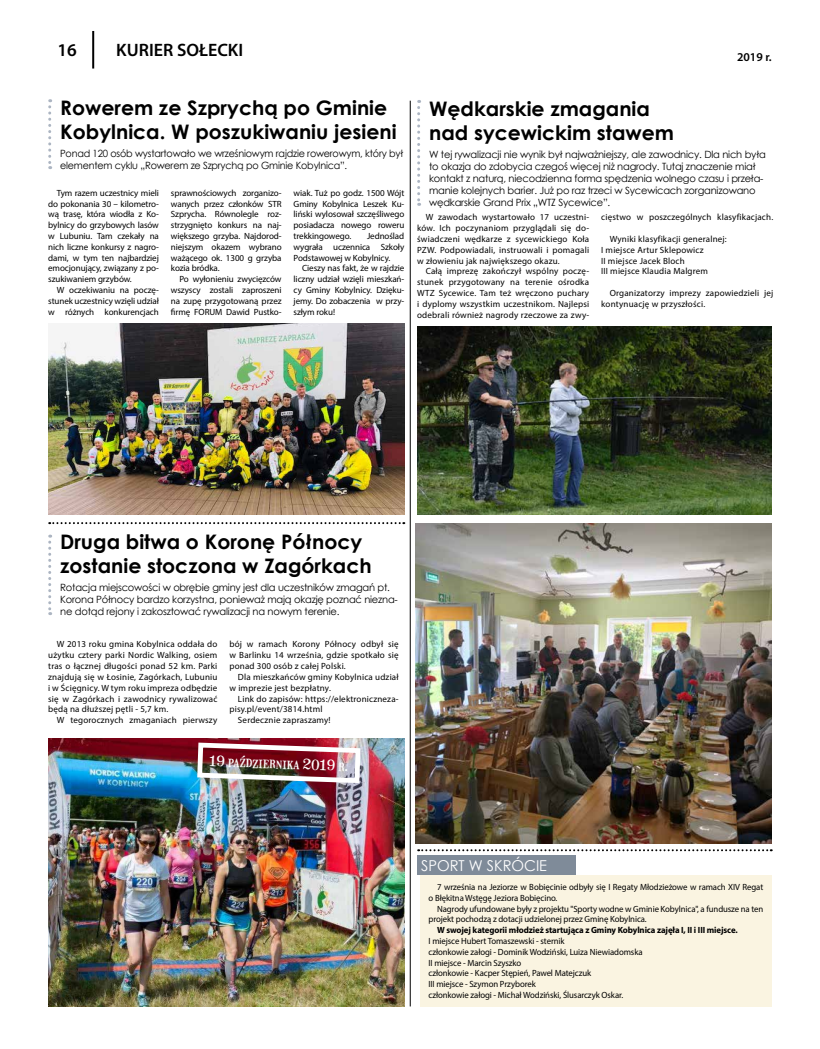
<style>
.page{position:relative;width:820px;height:1049px;background:#fff}
.page>*{position:absolute;margin:0;border:0;box-sizing:border-box;transform-origin:0 0}
.t1{font:700 20px/24px "Century Gothic";color:#000}
.t2{font:600 18px "Myriad Pro";color:#000}
.t3{font:15px "Century Gothic";color:#fff}
.t4{font:14.5px "Mailart Rubberstamp";color:#fff}
.t5{font:600 12px "Myriad Pro";color:#000}
.t6{font:10px/12px "Century Gothic";letter-spacing:-.02em;color:#000}
.t7{font:10px/12px "Century Gothic";letter-spacing:-.02em;color:#000;scale:.96 1}
.t8{font:9px/10.8px "Myriad Pro";letter-spacing:-.01em;color:#000;text-align:justify}
.t9{font:9px/10.8px "Myriad Pro";letter-spacing:.02em;color:#000}
.t10{font:700 9px "Myriad Pro";letter-spacing:-.01em;color:#000}
</style>
<div class="page">
<hr style="left:92px;top:31px;width:2px;height:38px;background:#000">
<div style="left:420px;top:875px;width:351px;height:131px;background:#faf4e1"></div>
<div style="left:417px;top:855px;width:158px;height:20px;background:#7f8b99"></div>
<svg style="left:49px;top:522px;width:355px;height:2px"></svg>
<svg style="left:48px;top:99px;width:3px;height:70px"></svg>
<svg style="left:48px;top:535px;width:3px;height:80px"></svg>
<img style="left:48px;top:323px;width:356px;height:191px">
<svg style="left:417px;top:100px;width:3px;height:106px"></svg>
<hr style="left:410px;top:101px;width:1px;height:905px;background:#000">
<img style="left:417px;top:327px;width:354px;height:187px">
<img style="left:48px;top:739px;width:356px;height:267px">
<img style="left:415px;top:523px;width:356px;height:320px">
<svg style="left:418px;top:849px;width:353px;height:2px"></svg>
<img style="left:195px;top:740px;width:168px;height:45px">
<h2 class="t2" style="left:57px;top:39px;width:21px">16</h2>
<h2 class="t2" style="left:116px;top:39px;width:128px">KURIER SOŁECKI</h2>
<h3 class="t5" style="left:736px;top:50px;width:36px">2019 r.</h3>
<h1 class="t1" style="left:60px;top:95px;width:338px">Rowerem ze Szprychą po Gminie<br>Kobylnica. W poszukiwaniu jesieni</h1>
<p class="t7" style="left:60px;top:147px;width:359px">Ponad 120 osób wystartowało we wrześniowym rajdzie rowerowym, który był elementem cyklu „Rowerem ze Szprychą po Gminie Kobylnica”.</p>
<p class="t8" style="left:48px;top:187px;width:112px;text-indent:9px">Tym razem uczestnicy mieli do pokonania 30 – kilometro&shy;wą trasę, która wiodła z Ko&shy;bylnicy do grzybowych lasów w Lubuniu. Tam czekały na nich liczne konkursy z nagro&shy;dami, w tym ten najbardziej emocjonujący, związany z po&shy;szukiwaniem grzybów.</p>
<p class="t8" style="left:48px;top:284px;width:112px;text-indent:9px">W oczekiwaniu na poczę&shy;stunek uczestnicy wzięli udział w różnych konkurencjach</p>
<p class="t8" style="left:171px;top:187px;width:112px">sprawnościowych zorganizo&shy;wanych przez członków STR Szprycha. Równolegle roz&shy;strzygnięto konkurs na naj&shy;większego grzyba. Najdorod&shy;niejszym okazem wybrano ważącego ok. 1300 g grzyba kozia bródka.</p>
<p class="t8" style="left:171px;top:274px;width:112px;text-indent:9px">Po wyłonieniu zwycięzców wszyscy zostali zaproszeni na zupę przygotowaną przez firmę FORUM Dawid Pustko-</p>
<p class="t8" style="left:293px;top:187px;width:112px">wiak. Tuż po godz. 1500 Wójt Gminy Kobylnica Leszek Ku&shy;liński wylosował szczęśliwego posiadacza nowego roweru trekkingowego.</p>
<p class="t8" style="left:293px;top:230px;width:112px;text-indent:73px">Jednoślad wygrała uczennica Szkoły Podstawowej w Kobylnicy.</p>
<p class="t8" style="left:293px;top:263px;width:112px;text-indent:9px">Cieszy nas fakt, że w rajdzie liczny udział wzięli mieszkań&shy;cy Gminy Kobylnicy. Dzięku&shy;jemy. Do zobaczenia w przy&shy;szłym roku!</p>
<h1 class="t1" style="left:429px;top:96px;width:246px">Wędkarskie zmagania nad sycewickim stawem</h1>
<p class="t6" style="left:429px;top:148px;width:338px">W tej rywalizacji nie wynik był najważniejszy, ale zawodnicy. Dla nich była to okazja do zdobycia czegoś więcej niż nagrody. Tutaj znaczenie miał kontakt z naturą, niecodzienna forma spędzenia wolnego czasu i przeła&shy;manie kolejnych barier. Już po raz trzeci w Sycewicach zorganizowano wędkarskie Grand Prix „WTZ Sycewice”.</p>
<p class="t8" style="left:417px;top:212px;width:173px;text-indent:9px">W zawodach wystartowało 17 uczestni&shy;ków. Ich poczynaniom przyglądali się do&shy;świadczeni wędkarze z sycewickiego Koła PZW. Podpowiadali, instruowali i pomagali w złowieniu jak największego okazu.</p>
<p class="t8" style="left:417px;top:266px;width:173px;text-indent:9px">Całą imprezę zakończył wspólny poczę&shy;stunek przygotowany na terenie ośrodka WTZ Sycewice. Tam też wręczono puchary i dyplomy wszystkim uczestnikom. Najlepsi odebrali również nagrody rzeczowe za zwy-</p>
<p class="t9" style="left:601px;top:212px;width:173px">cięstwo w poszczególnych klasyfikacjach.</p>
<p class="t9" style="left:601px;top:233px;width:127px;text-indent:9px">Wyniki klasyfikacji generalnej:<br>I miejsce Artur Sklepowicz<br>II miejsce Jacek Bloch<br>III miejsce Klaudia Malgrem</p>
<p class="t9" style="left:601px;top:287px;width:173px;text-indent:9px">Organizatorzy imprezy zapowiedzieli jej kontynuację w przyszłości.</p>
<h1 class="t1" style="left:60px;top:529px;width:313px">Druga bitwa o Koronę Północy zostanie stoczona w Zagórkach</h1>
<p class="t6" style="left:60px;top:581px;width:339px">Rotacja miejscowości w obrębie gminy jest dla uczestników zmagań pt.<br>Korona Północy bardzo korzystna, ponieważ mają okazję poznać niezna&shy;ne dotąd rejony i zakosztować rywalizacji na nowym terenie.</p>
<p class="t8" style="left:48px;top:639px;width:171px;text-indent:9px">W 2013 roku gmina Kobylnica oddała do użytku cztery parki Nordic Walking, osiem tras o łącznej długości ponad 52 km. Parki znajdują się w Łosinie, Zagórkach, Lubuniu i w Ścięgnicy. W tym roku impreza odbędzie się w Zagórkach i zawodnicy rywalizować będą na dłuższej pętli - 5,7 km.</p>
<p class="t9" style="left:57px;top:714px;width:162px">W tegorocznych zmaganiach pierwszy</p>
<p class="t8" style="left:229px;top:639px;width:171px">bój w ramach Korony Północy odbył się w Barlinku 14 września, gdzie spotkało się ponad 300 osób z całej Polski.</p>
<p class="t9" style="left:229px;top:671px;width:171px;text-indent:9px">Dla mieszkańców gminy Kobylnica udział w imprezie jest bezpłatny.</p>
<p class="t9" style="left:238px;top:693px;width:162px">Link do zapisów: https://elektroniczneza-</p>
<p class="t9" style="left:229px;top:704px;width:95px">pisy.pl/event/3814.html</p>
<p class="t9" style="left:238px;top:714px;width:94px">Serdecznie zapraszamy!</p>
<h3 class="t4" style="left:210px;top:749px;width:140px;rotate:2deg">19 października 2019 r.</h3>
<h3 class="t3" style="left:421px;top:855px;width:127px">SPORT W SKRÓCIE</h3>
<p class="t8" style="left:428px;top:881px;width:336px;text-indent:9px">7 września na Jeziorze w Bobięcinie odbyły się I Regaty Młodzieżowe w ramach XIV Regat o Błękitna Wstęgę Jeziora Bobięcino.</p>
<p class="t8" style="left:428px;top:903px;width:336px;text-indent:9px">Nagrody ufundowane były z projektu "Sporty wodne w Gminie Kobylnica", a fundusze na ten projekt pochodzą z dotacji udzielonej przez Gminę Kobylnica.</p>
<p class="t10" style="left:437px;top:924px;width:302px">W swojej kategorii młodzież startująca z Gminy Kobylnica zajęła I, II i III miejsce.</p>
<p class="t8" style="left:428px;top:935px;width:215px;text-align:left">I miejsce Hubert Tomaszewski - sternik<br>członkowie załogi - Dominik Wodziński, Luiza Niewiadomska II miejsce - Marcin Szyszko<br>członkowie - Kacper Stępień, Pawel Matejczuk<br>III miejsce - Szymon Przyborek<br>członkowie załogi - Michał Wodziński, Ślusarczyk Oskar.</p>
</div>
